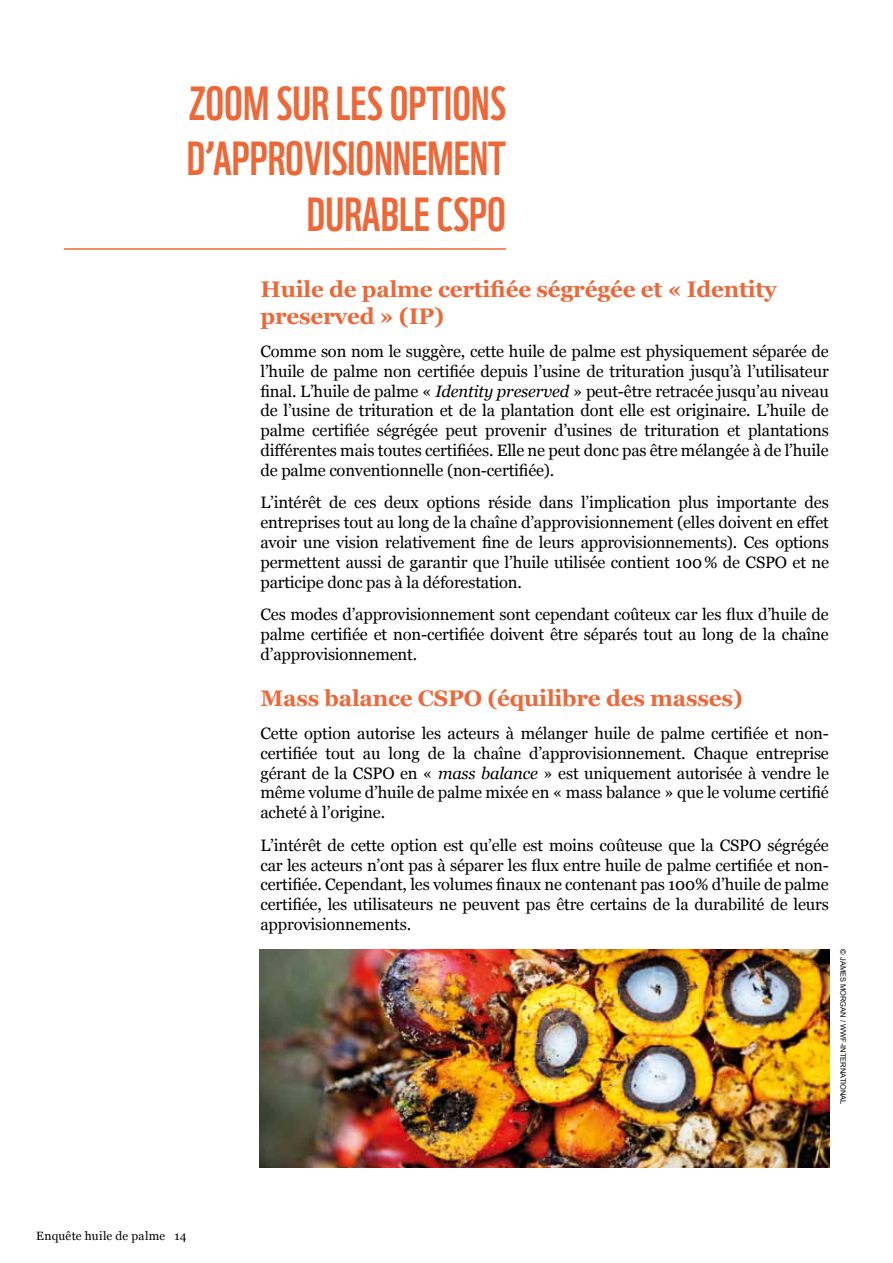
<style>
.page{position:relative;width:893px;height:1263px;background:#fff}
.page>*{position:absolute;margin:0;border:0;box-sizing:border-box;transform-origin:0 0}
.t1{font:46.5px "WWF";color:#ec6839}
.t2{font:700 22.5px/27px "Georgia";letter-spacing:-.01em;color:#ec6839}
.t3{font:16.5px/19.8px "Georgia";letter-spacing:-.01em;color:#000;text-align:justify}
.t4{font:12px "Georgia";letter-spacing:.015em;color:#000}
.t5{font:7.5px "Arial";color:#000}
.s1{font-style:italic}
</style>
<div class="page">
<hr style="left:64px;top:248px;width:442px;height:2px;background:#ec6839">
<img style="left:259px;top:950px;width:570px;height:217px">
<h1 class="t1" style="left:189px;top:67px;width:318px">ZOOM SUR LES OPTIONS</h1>
<h1 class="t1" style="left:187px;top:122px;width:285px">D’APPROVISIONNEMENT</h1>
<h1 class="t1" style="left:307px;top:178px;width:201px">DURABLE CSPO</h1>
<h2 class="t2" style="left:260px;top:276px;width:518px">Huile de palme certifiée ségrégée et « Identity preserved » (IP)</h2>
<p class="t3" style="left:260px;top:342px;width:570px">Comme son nom le suggère, cette huile de palme est physiquement séparée de l’huile de palme non certifiée depuis l’usine de trituration jusqu’à l’utilisateur final. L’huile de palme « <span class="s1">Identity preserved</span> » peut-être retracée jusqu’au niveau de l’usine de trituration et de la plantation dont elle est originaire. L’huile de palme certifiée ségrégée peut provenir d’usines de trituration et plantations différentes mais toutes certifiées. Elle ne peut donc pas être mélangée à de l’huile de palme conventionnelle (non-certifiée).</p>
<p class="t3" style="left:260px;top:493px;width:570px">L’intérêt de ces deux options réside dans l’implication plus importante des entreprises tout au long de la chaîne d’approvisionnement (elles doivent en effet avoir une vision relativement fine de leurs approvisionnements). Ces options permettent aussi de garantir que l’huile utilisée contient 100% de CSPO et ne participe donc pas à la déforestation.</p>
<p class="t3" style="left:260px;top:605px;width:570px">Ces modes d’approvisionnement sont cependant coûteux car les flux d’huile de palme certifiée et non-certifiée doivent être séparés tout au long de la chaîne d’approvisionnement.</p>
<h2 class="t2" style="left:260px;top:685px;width:484px">Mass balance CSPO (équilibre des masses)</h2>
<p class="t3" style="left:260px;top:724px;width:570px">Cette option autorise les acteurs à mélanger huile de palme certifiée et non&shy;certifiée tout au long de la chaîne d’approvisionnement. Chaque entreprise gérant de la CSPO en « <span class="s1">mass balance</span> » est uniquement autorisée à vendre le même volume d’huile de palme mixée en « mass balance » que le volume certifié acheté à l’origine.</p>
<p class="t3" style="left:260px;top:835px;width:570px">L’intérêt de cette option est qu’elle est moins coûteuse que la CSPO ségrégée car les acteurs n’ont pas à séparer les flux entre huile de palme certifiée et non&shy;certifiée. Cependant, les volumes finaux ne contenant pas 100% d’huile de palme certifiée, les utilisateurs ne peuvent pas être certains de la durabilité de leurs approvisionnements.</p>
<p class="t5" style="left:848px;top:949px;width:157px;rotate:90deg">© james morgan / wwf-international</p>
<p class="t4" style="left:36px;top:1228px;width:152px">Enquête huile de palme 14</p>
</div>
